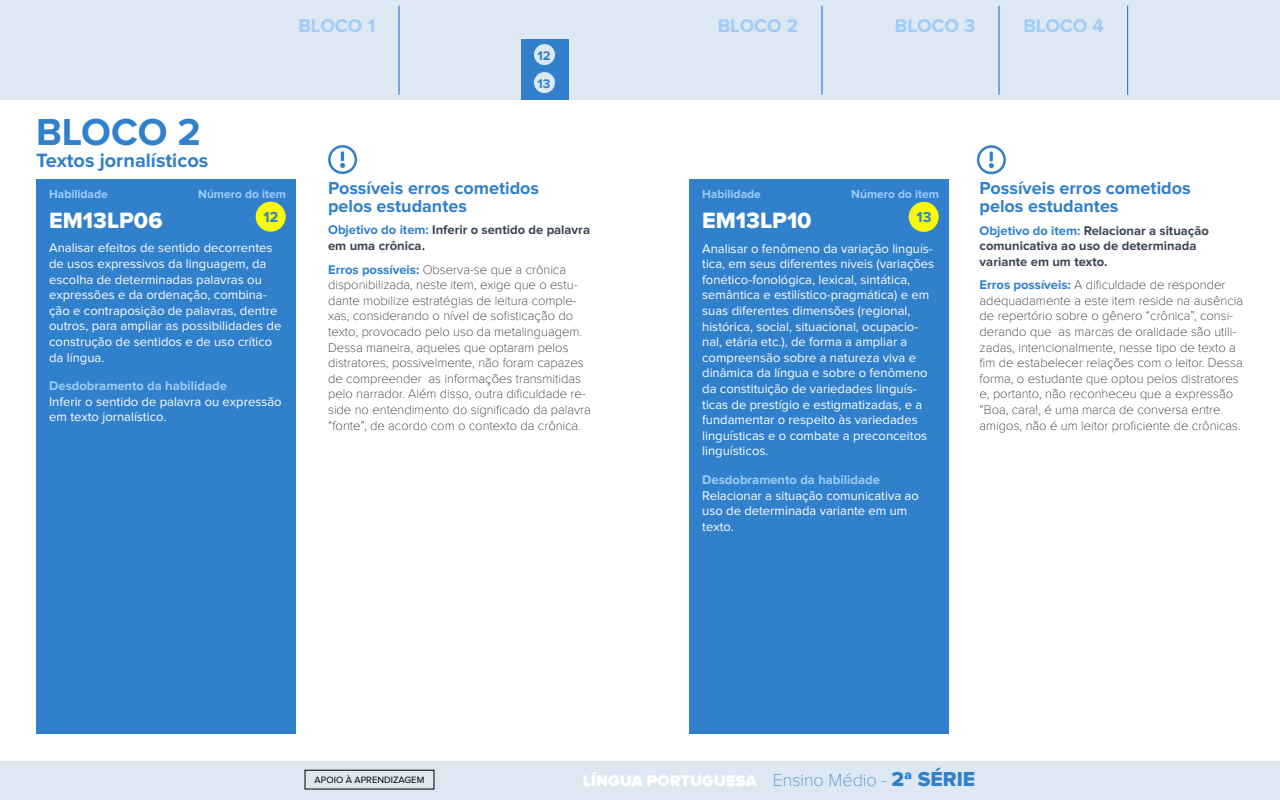
<style>
.page{position:relative;width:1280px;height:800px;background:#fff}
.page>*{position:absolute;margin:0;border:0;box-sizing:border-box;transform-origin:0 0}
.t1{font:700 39px "Proxima Nova";color:#3080cc}
.t2{font:23px "Proxima Nova Extrabld";color:#fff}
.t3{font:700 20px "Proxima Nova";color:#3080cc}
.t4{font:700 19px "Proxima Nova";color:#9eccfa}
.t5{font:700 18px/18px "Proxima Nova";color:#3080cc}
.t6{font:900 16px "Proxima Nova";color:#fff}
.t7{font:700 15px "Proxima Nova";color:#3080cc}
.t8{font:13px/15.6px "Proxima Nova";color:#fff}
.t9{font:100 13px/15.6px "Proxima Nova T";color:#000}
.t10{font:700 13px/15.5px "Proxima Nova";color:#3a4556}
.t11{font:700 13px "Proxima Nova";color:#9eccfa}
.t12{font:700 13px/28px "Proxima Nova";color:#3080cc}
.t13{font:700 12px "Proxima Nova";color:#9eccfa}
.t14{font:9.5px "Proxima Nova";color:#000}
.s1{color:#3080cc}
.s2{font-family:"Proxima Nova";font-weight:700;color:#3080cc}
.s3{font-family:"Proxima Nova T";font-weight:100;font-size:18px;color:#3080cc}
.s4{font-family:"Proxima Nova Extrabld";font-weight:400;font-size:21px;color:#3080cc}
</style>
<div class="page">
<div style="left:0;top:761px;width:1280px;height:39px;background:#dee8f2"></div>
<div style="left:0;top:0;width:1280px;height:100px;background:#dee8f2"></div>
<hr style="left:398px;top:6px;width:2px;height:89px;background:#3080cc">
<hr style="left:821px;top:6px;width:2px;height:89px;background:#3080cc">
<hr style="left:998px;top:6px;width:2px;height:89px;background:#3080cc">
<hr style="left:1127px;top:6px;width:1px;height:89px;background:#3080cc">
<div style="left:521px;top:39px;width:48px;height:61px;background:#3080cc"></div>
<div style="left:534px;top:44px;width:22px;height:22px;background:#dee8f2;border-radius:50%"></div>
<div style="left:533px;top:43px;width:23px;height:23px;border:1px solid #3080cc;border-radius:50%"></div>
<div style="left:534px;top:72px;width:22px;height:22px;background:#dee8f2;border-radius:50%"></div>
<div style="left:533px;top:71px;width:23px;height:23px;border:1px solid #3080cc;border-radius:50%"></div>
<div style="left:36px;top:180px;width:260px;height:554px;background:#3080cc"></div>
<div style="left:256px;top:202px;width:30px;height:30px;background:#fafa05;border-radius:50%"></div>
<svg style="left:340px;top:151px;width:5px;height:17px"></svg>
<div style="left:328px;top:145px;width:29px;height:29px;border:2px solid #3080cc;border-radius:50%"></div>
<div style="left:689px;top:180px;width:260px;height:554px;background:#3080cc"></div>
<div style="left:909px;top:202px;width:30px;height:30px;background:#fafa05;border-radius:50%"></div>
<svg style="left:989px;top:151px;width:5px;height:17px"></svg>
<div style="left:977px;top:145px;width:29px;height:29px;border:2px solid #3080cc;border-radius:50%"></div>
<h1 class="t1" style="left:36px;top:110px;width:167px">BLOCO 2</h1>
<h3 class="t3" style="left:36px;top:149px;width:174px">Textos jornalísticos</h3>
<h3 class="t4" style="left:298px;top:15px;width:78px">BLOCO 1</h3>
<h3 class="t4" style="left:718px;top:15px;width:82px">BLOCO 2</h3>
<h3 class="t4" style="left:895px;top:15px;width:82px">BLOCO 3</h3>
<h3 class="t4" style="left:1023px;top:15px;width:82px">BLOCO 4</h3>
<p class="t12" style="left:537px;top:42px;width:15px">12<br>13</p>
<p class="t13" style="left:198px;top:187px;width:89px">Número do item</p>
<h3 class="t5" style="left:328px;top:179px;width:213px">Possíveis erros cometidos pelos estudantes</h3>
<p class="t10" style="left:328px;top:223px;width:263px"><span class="s1">Objetivo do item:</span> Inferir o sentido de palavra em uma crônica.</p>
<p class="t9" style="left:328px;top:262px;width:264px"><span class="s2">Erros possíveis:</span> Observa-se que a crônica disponibilizada, neste item, exige que o estu&shy;dante mobilize estratégias de leitura comple&shy;xas, considerando o nível de sofisticação do texto, provocado pelo uso da metalinguagem.<br>Dessa maneira, aqueles que optaram pelos distratores, possivelmente, não foram capazes de compreender as informações transmitidas pelo narrador. Além disso, outra dificuldade re&shy;side no entendimento do significado da palavra “fonte”, de acordo com o contexto da crônica.</p>
<p class="t13" style="left:49px;top:187px;width:60px">Habilidade</p>
<h2 class="t2" style="left:49px;top:207px;width:115px">EM13LP06</h2>
<p class="t8" style="left:49px;top:240px;width:234px">Analisar efeitos de sentido decorrentes de usos expressivos da linguagem, da escolha de determinadas palavras ou expressões e da ordenação, combina&shy;ção e contraposição de palavras, dentre outros, para ampliar as possibilidades de construção de sentidos e de uso crítico da língua.</p>
<p class="t11" style="left:49px;top:378px;width:179px">Desdobramento da habilidade</p>
<p class="t8" style="left:49px;top:394px;width:234px">Inferir o sentido de palavra ou expressão em texto jornalístico.</p>
<p class="t7" style="left:263px;top:208px;width:17px">12</p>
<p class="t13" style="left:851px;top:187px;width:89px">Número do item</p>
<h3 class="t5" style="left:980px;top:179px;width:213px">Possíveis erros cometidos pelos estudantes</h3>
<p class="t10" style="left:980px;top:223px;width:231px"><span class="s1">Objetivo do item:</span> Relacionar a situação comunicativa ao uso de determinada variante em um texto.</p>
<p class="t9" style="left:980px;top:277px;width:265px"><span class="s2">Erros possíveis:</span> A dificuldade de responder adequadamente a este item reside na ausência de repertório sobre o gênero “crônica”, consi&shy;derando que as marcas de oralidade são utili&shy;zadas, intencionalmente, nesse tipo de texto a fim de estabelecer relações com o leitor. Dessa forma, o estudante que optou pelos distratores e, portanto, não reconheceu que a expressão “Boa, cara!, é uma marca de conversa entre amigos, não é um leitor proficiente de crônicas.</p>
<p class="t13" style="left:702px;top:187px;width:60px">Habilidade</p>
<h2 class="t2" style="left:702px;top:207px;width:111px">EM13LP10</h2>
<p class="t8" style="left:702px;top:241px;width:234px">Analisar o fenômeno da variação linguís&shy;tica, em seus diferentes níveis (variações fonético-fonológica, lexical, sintática, semântica e estilístico-pragmática) e em suas diferentes dimensões (regional, histórica, social, situacional, ocupacio&shy;nal, etária etc.), de forma a ampliar a compreensão sobre a natureza viva e dinâmica da língua e sobre o fenômeno da constituição de variedades linguís&shy;ticas de prestígio e estigmatizadas, e a fundamentar o respeito às variedades linguísticas e o combate a preconceitos linguísticos.</p>
<p class="t11" style="left:702px;top:472px;width:179px">Desdobramento da habilidade</p>
<p class="t8" style="left:702px;top:488px;width:218px">Relacionar a situação comunicativa ao uso de determinada variante em um texto.</p>
<p class="t7" style="left:917px;top:209px;width:16px">13</p>
<p class="t14" style="left:315px;top:775px;width:111px">APOIO À APRENDIZAGEM</p>
<p class="t6" style="left:583px;top:771px;width:394px">LÍNGUA PORTUGUESA <span class="s3">Ensino Médio -</span> <span class="s4">2ª SÉRIE</span></p>
</div>
